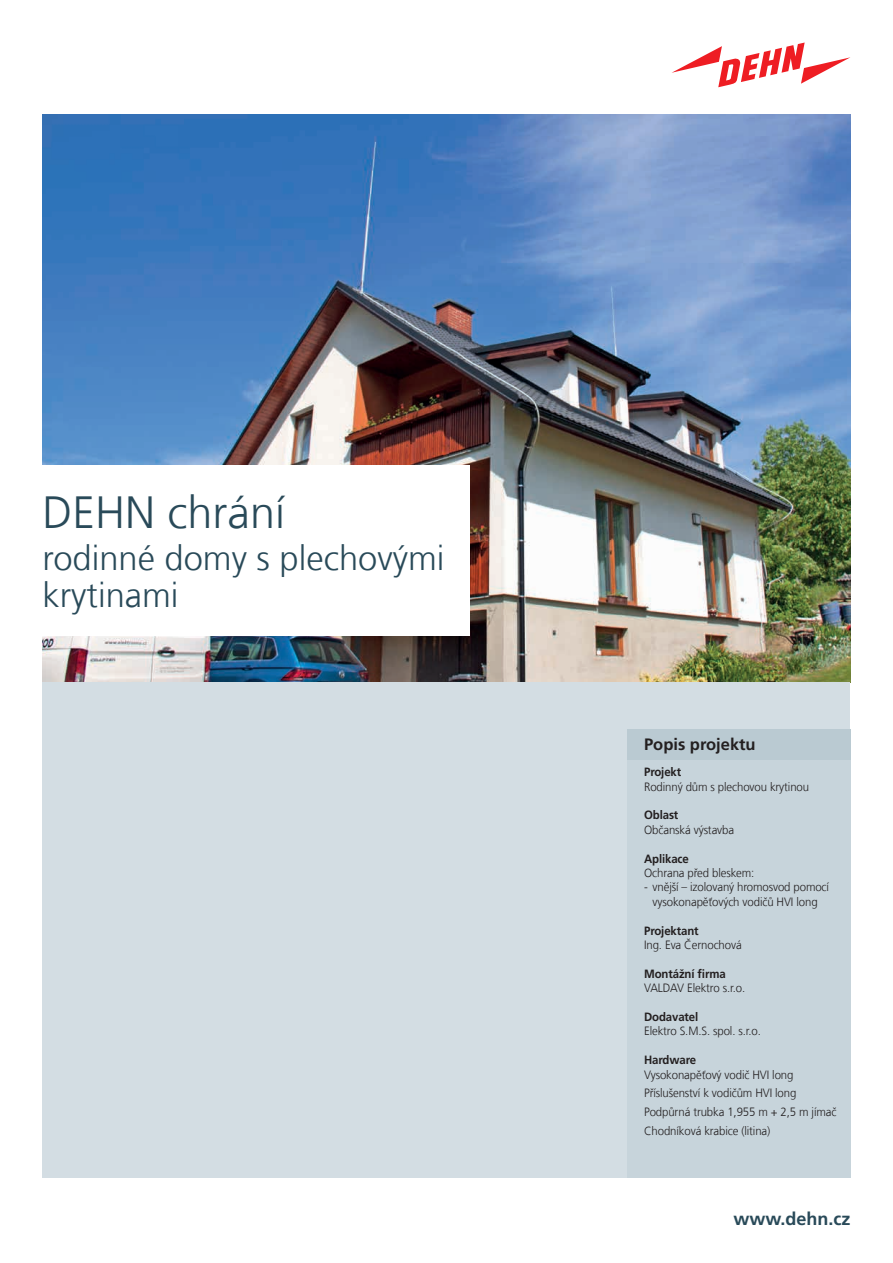
<style>
.page{position:relative;width:893px;height:1263px;background:#fff}
.page>*{position:absolute;margin:0;border:0;box-sizing:border-box;transform-origin:0 0}
.t1{font:300 45px "Frutiger LT Com";color:#294a59}
.t2{font:300 34.5px/37.5px "Frutiger LT Com";color:#294a59}
.t3{font:700 18px "Frutiger LT Com";color:#294a59}
.t4{font:700 16.5px "Frutiger LT Com";color:#231f20}
.t5{font:300 12px/18.6px "Frutiger LT Com";letter-spacing:-.01em;color:#231f20;text-align:center;scale:.95 1}
.t6{font:700 12px "Frutiger LT Com";letter-spacing:-.01em;color:#231f20;scale:.95 1}
</style>
<div class="page">
<svg style="left:672px;top:43px;width:178px;height:44px"></svg>
<img style="left:43px;top:115px;width:807px;height:567px">
<div style="left:43px;top:682px;width:807px;height:496px;background:#d3dde3"></div>
<div style="left:38px;top:466px;width:432px;height:170px;background:#fff"></div>
<div style="left:627px;top:729px;width:223px;height:449px;background:#c7d4db"></div>
<div style="left:627px;top:729px;width:223px;height:31px;background:#bacad2"></div>
<h1 class="t1" style="left:43px;top:486px;width:244px">DEHN chrání</h1>
<h2 class="t2" style="left:43px;top:539px;width:403px">rodinné domy s plechovými krytinami</h2>
<h3 class="t4" style="left:644px;top:734px;width:113px">Popis projektu</h3>
<p class="t6" style="left:644px;top:765px;width:41px">Projekt</p>
<p class="t5" style="left:644px;top:777px;width:175px">Rodinný dům s plechovou krytinou</p>
<p class="t6" style="left:644px;top:808px;width:38px">Oblast</p>
<p class="t5" style="left:644px;top:820px;width:96px">Občanská výstavba</p>
<p class="t6" style="left:644px;top:851px;width:49px">Aplikace</p>
<p class="t5" style="left:644px;top:863px;width:118px">Ochrana před bleskem:</p>
<p class="t5" style="left:644px;top:880px;width:196px;line-height:14.4px">- vnější – izolovaný hromosvod pomocí vysokonapěťových vodičů HVI long</p>
<p class="t6" style="left:644px;top:923px;width:59px">Projektant</p>
<p class="t5" style="left:644px;top:935px;width:104px">Ing. Eva Černochová</p>
<p class="t6" style="left:644px;top:966px;width:87px">Montážní firma</p>
<p class="t5" style="left:644px;top:979px;width:108px">VALDAV Elektro s.r.o.</p>
<p class="t6" style="left:644px;top:1010px;width:59px">Dodavatel</p>
<p class="t5" style="left:644px;top:1022px;width:124px">Elektro S.M.S. spol. s.r.o.</p>
<p class="t6" style="left:644px;top:1053px;width:56px">Hardware</p>
<p class="t5" style="left:644px;top:1065px;width:204px;text-align:left">Vysokonapěťový vodič HVI long<br>Příslušenství k vodičům HVI long<br>Podpůrná trubka 1,955 m + 2,5 m jímač<br>Chodníková krabice (litina)</p>
<h3 class="t3" style="left:733px;top:1208px;width:119px">www.dehn.cz</h3>
</div>
